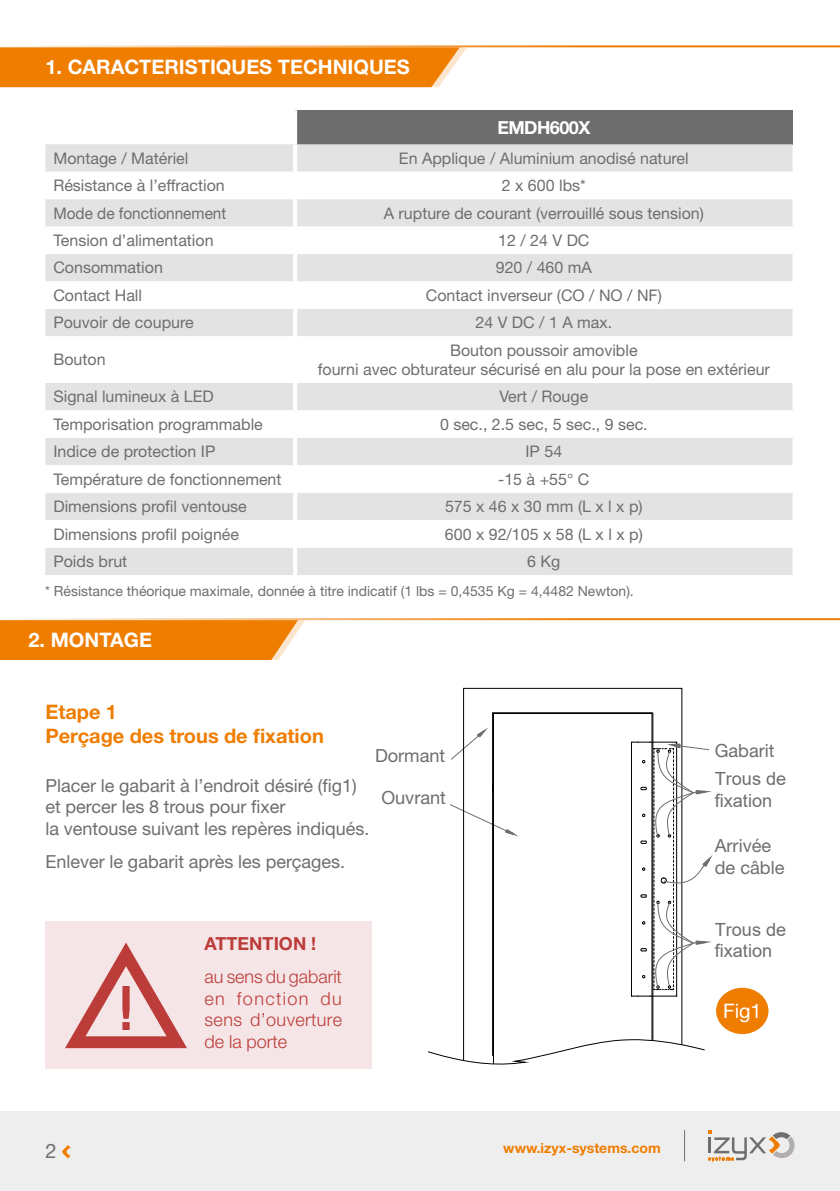
<style>
.page{position:relative;width:840px;height:1191px;background:#fff}
.page>*{position:absolute;margin:0;border:0;box-sizing:border-box;transform-origin:0 0}
.Sous-titre-fiche{font:700 20px "Helvetica Neue LT Std";color:#fff}
.t1{font:700 20px "Helvetica Neue LT Std";color:#ef7d00}
.t2{font:20px "Helvetica Neue LT Std";color:#fff}
.t3{font:20px "Helvetica Neue LT Std";color:#6e6e6e}
.t4{font:18.2px/21.8px "Helvetica Neue LT Std";color:#6e6e6e}
.t5{font:18.2px/21.8px "Arial";color:#6e6e6e}
.tableau-tete-ligne{font:18px/21.6px "Helvetica Neue LT Std";color:#6e6e6e}
.t6{font:300 18px/21.6px "Helvetica Neue LT Std";letter-spacing:.02em;color:#bb3c38;text-align:justify}
.t7{font:700 18px "Helvetica Neue LT Std";color:#bb3c38}
.tableau_titre{font:700 18px "Helvetica Neue LT Std";letter-spacing:-.03em;color:#fff}
.tableau_centre{font:16px "Helvetica Neue LT Std";color:#6e6e6e}
.tableau-tete-ligne-2{font:16px "Helvetica Neue LT Std";color:#6e6e6e}
.tableau-tete-ligne-3{font:16px "Helvetica Neue LT Std";color:#6e6e6e;scale:.96 1}
.t8{font:14px "Helvetica Neue LT Std";color:#6e6e6e}
.t9{font:700 14px "Helvetica Neue LT Std";color:#ef7d00}
.s1{font-family:"Arial"}
</style>
<div class="page">
<div style="left:0;top:1111px;width:839px;height:80px;background:#efeeef"></div>
<svg style="left:0;top:620px;width:305px;height:40px;background:#ef8510"></svg>
<svg style="left:0;top:47px;width:467px;height:40px;background:#ef830c"></svg>
<hr style="left:0;top:45px;width:839px;height:2px;background:#ef7d00">
<hr style="left:0;top:618px;width:839px;height:2px;background:#ef7d00">
<svg style="left:708px;top:1130px;width:87px;height:31px"></svg>
<hr style="left:683px;top:1130px;width:1px;height:31px;background:#6e6e6e">
<svg style="left:62px;top:1145px;width:9px;height:13px"></svg>
<svg style="left:463px;top:688px;width:219px;height:351px"></svg>
<svg style="left:428px;top:1039px;width:276px;height:26px"></svg>
<hr style="left:492px;top:784px;width:1px;height:271px;background:#000">
<hr style="left:493px;top:792px;width:1px;height:272px;background:#000">
<svg style="left:450px;top:712px;width:263px;height:284px"></svg>
<div style="left:45px;top:921px;width:326px;height:148px;background:#f6e5e7"></div>
<svg style="left:65px;top:942px;width:122px;height:106px"></svg>
<div style="left:295px;top:110px;width:497px;height:34px;background:#6e6e6e"></div>
<div style="left:45px;top:144px;width:747px;height:431px;background:#e3e3e3"></div>
<svg style="left:45px;top:172px;width:747px;height:375px"></svg>
<hr style="left:293px;top:110px;width:4px;height:34px;background:#fff">
<hr style="left:293px;top:172px;width:4px;height:27px;background:#fff">
<hr style="left:293px;top:254px;width:4px;height:27px;background:#fff">
<hr style="left:293px;top:493px;width:4px;height:27px;background:#fff">
<hr style="left:293px;top:547px;width:4px;height:28px;background:#fff">
<hr style="left:293px;top:144px;width:4px;height:28px;background:#fff">
<hr style="left:293px;top:199px;width:4px;height:28px;background:#fff">
<hr style="left:293px;top:227px;width:4px;height:27px;background:#fff">
<hr style="left:293px;top:281px;width:4px;height:28px;background:#fff">
<hr style="left:293px;top:309px;width:4px;height:27px;background:#fff">
<hr style="left:293px;top:336px;width:4px;height:47px;background:#fff">
<hr style="left:293px;top:383px;width:4px;height:27px;background:#fff">
<hr style="left:293px;top:410px;width:4px;height:28px;background:#fff">
<hr style="left:293px;top:438px;width:4px;height:27px;background:#fff">
<hr style="left:293px;top:465px;width:4px;height:28px;background:#fff">
<hr style="left:293px;top:520px;width:4px;height:27px;background:#fff">
<div style="left:715px;top:987px;width:53px;height:47px;background:#ef7d00;border-radius:50%"></div>
<p class="Sous-titre-fiche" style="left:45px;top:54px;width:366px">1. CARACTERISTIQUES TECHNIQUES</p>
<p class="tableau_titre" style="left:497px;top:116px;width:94px">EMDH600X</p>
<p class="tableau-tete-ligne-2" style="left:53px;top:148px;width:136px">Montage / Matériel</p>
<p class="tableau_centre" style="left:398px;top:148px;width:291px">En Applique / Aluminium anodisé naturel</p>
<p class="tableau-tete-ligne-2" style="left:53px;top:176px;width:173px">Résistance à l’effraction</p>
<p class="tableau_centre" style="left:501px;top:176px;width:85px">2 x 600 lbs*</p>
<p class="tableau-tete-ligne-3" style="left:53px;top:203px;width:181px">Mode de fonctionnement</p>
<p class="tableau_centre" style="left:383px;top:203px;width:321px">A rupture de courant (verrouillé sous tension)</p>
<p class="tableau-tete-ligne-2" style="left:53px;top:231px;width:162px">Tension d’alimentation</p>
<p class="tableau_centre" style="left:498px;top:231px;width:93px">12 / 24 V DC</p>
<p class="tableau-tete-ligne-2" style="left:53px;top:258px;width:111px">Consommation</p>
<p class="tableau_centre" style="left:495px;top:258px;width:98px">920 / 460 mA</p>
<p class="tableau-tete-ligne-2" style="left:53px;top:286px;width:90px">Contact Hall</p>
<p class="tableau_centre" style="left:425px;top:286px;width:237px">Contact inverseur (CO / NO / NF)</p>
<p class="tableau-tete-ligne-2" style="left:53px;top:313px;width:142px">Pouvoir de coupure</p>
<p class="tableau_centre" style="left:475px;top:313px;width:138px">24 V DC / 1 A max.</p>
<p class="tableau-tete-ligne-2" style="left:53px;top:350px;width:54px">Bouton</p>
<p class="tableau_centre" style="left:450px;top:340px;width:189px">Bouton poussoir amovible</p>
<p class="tableau_centre" style="left:317px;top:360px;width:453px">fourni avec obturateur sécurisé en alu pour la pose en extérieur</p>
<p class="tableau-tete-ligne-2" style="left:53px;top:387px;width:162px">Signal lumineux à LED</p>
<p class="tableau_centre" style="left:499px;top:387px;width:90px">Vert / Rouge</p>
<p class="tableau-tete-ligne-2" style="left:53px;top:414px;width:211px">Temporisation programmable</p>
<p class="tableau_centre" style="left:440px;top:414px;width:209px">0 sec., 2.5 sec, 5 sec., 9 sec.</p>
<p class="tableau-tete-ligne-2" style="left:53px;top:442px;width:163px">Indice de protection IP</p>
<p class="tableau_centre" style="left:525px;top:442px;width:38px">IP 54</p>
<p class="tableau-tete-ligne-2" style="left:53px;top:469px;width:229px">Température de fonctionnement</p>
<p class="tableau_centre" style="left:498px;top:469px;width:93px">-15 à +55° C</p>
<p class="tableau-tete-ligne-2" style="left:53px;top:497px;width:195px">Dimensions profil ventouse</p>
<p class="tableau_centre" style="left:445px;top:497px;width:199px">575 x 46 x 30 mm (L x l x p)</p>
<p class="tableau-tete-ligne-2" style="left:53px;top:524px;width:187px">Dimensions profil poignée</p>
<p class="tableau_centre" style="left:444px;top:524px;width:199px">600 x 92/105 x 58 (L x l x p)</p>
<p class="tableau-tete-ligne-2" style="left:53px;top:552px;width:75px">Poids brut</p>
<p class="tableau_centre" style="left:527px;top:552px;width:35px">6 Kg</p>
<p class="t8" style="left:45px;top:582px;width:590px">* Résistance théorique maximale, donnée à titre indicatif (1 lbs = 0,4535 Kg = 4,4482 Newton).</p>
<p class="Sous-titre-fiche" style="left:28px;top:627px;width:125px">2. MONTAGE</p>
<p class="t1" style="left:45px;top:699px;width:73px">Etape 1</p>
<p class="t1" style="left:45px;top:723px;width:280px">Perçage des trous de fixation</p>
<p class="tableau-tete-ligne" style="left:45px;top:774px;width:325px">Placer le gabarit à l’endroit désiré (fig1) et percer les 8 trous pour fixer<br>la ventouse suivant les repères indiqués.</p>
<p class="tableau-tete-ligne" style="left:45px;top:850px;width:301px">Enlever le gabarit après les perçages.</p>
<p class="t4" style="left:375px;top:744px;width:72px">Dormant</p>
<p class="t4" style="left:381px;top:786px;width:66px">Ouvrant</p>
<p class="t7" style="left:204px;top:932px;width:113px">ATTENTION !</p>
<p class="t6" style="left:204px;top:965px;width:139px">au sens du gabarit en fonction du sens d’ouverture de la porte</p>
<p class="t3" style="left:45px;top:1139px;width:13px">2</p>
<p class="t9" style="left:503px;top:1139px;width:159px">www.izyx-systems.com</p>
<p class="t4" style="left:714px;top:735px;width:73px;line-height:28.4px">Gabarit<br><span class="s1">Trous de</span></p>
<p class="t5" style="left:714px;top:789px;width:59px">fixation</p>
<p class="t4" style="left:714px;top:834px;width:71px">Arrivée de câble</p>
<p class="t5" style="left:714px;top:918px;width:73px">Trous de fixation</p>
<p class="t2" style="left:722px;top:999px;width:40px">Fig1</p>
</div>
